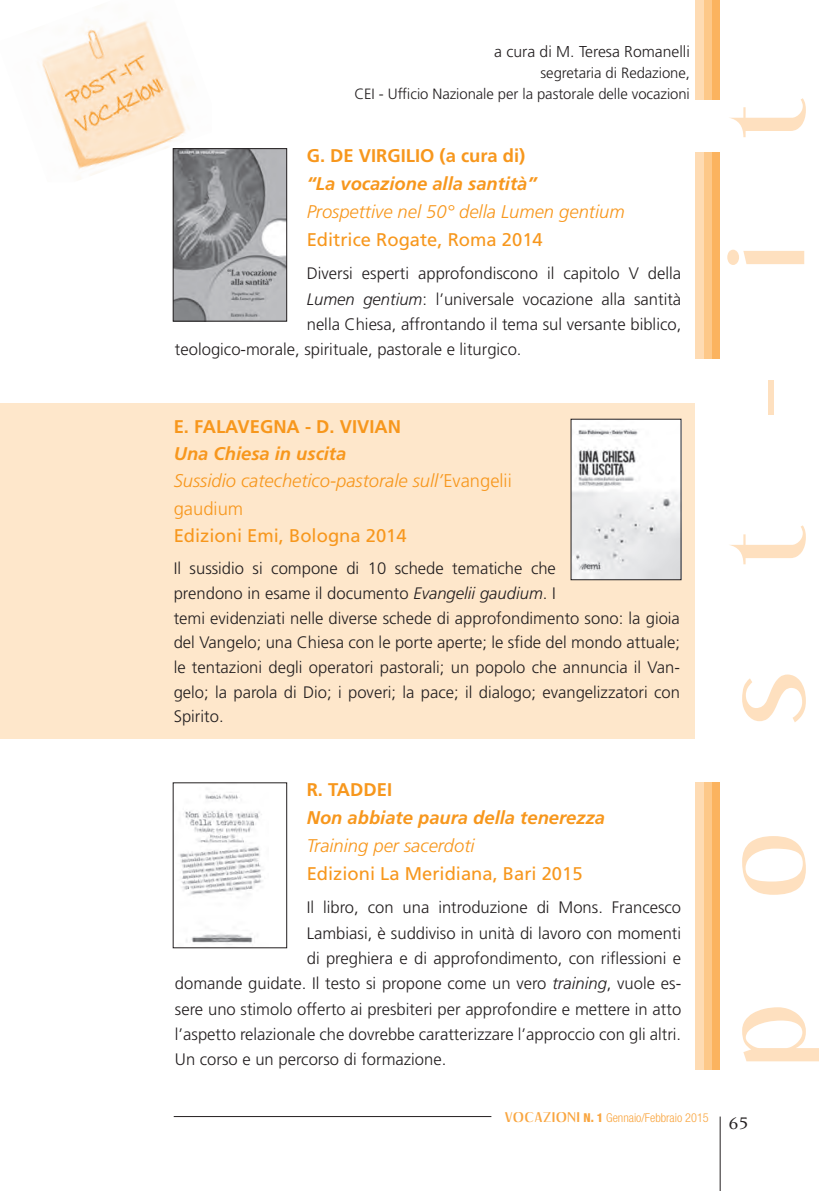
<style>
.page{position:relative;width:819px;height:1191px;background:#fff}
.page>*{position:absolute;margin:0;border:0;box-sizing:border-box;transform-origin:0 0}
.t1{font:90.48px "Dream Orphans";letter-spacing:.905em;color:#fee0bf;scale:1.32 1}
.t2{font:italic 300 18.38px/27.3px "Frutiger LT Std";color:#f7971d}
.t3{font:18.38px "Frutiger LT Std";color:#f7971d}
.t4{font:italic 700 18.38px "Frutiger LT Std";color:#f7971d}
.t5{font:700 18.38px "Frutiger LT Std";color:#f7971d}
.t6{font:18.38px "Meridien LT Std";color:#231f20}
.t7{font:300 16.62px/24.7px "Frutiger LT Std";color:#231f20}
.t8{font:300 15.75px "Frutiger LT Std";color:#231f20}
.t9{font:300 14.88px/21px "Frutiger LT Std";letter-spacing:-.005em;color:#231f20;text-align:right}
.t10{font:300 condensed 12.25px "Helvetica Neue LT Std";color:#f9a53f}
.s1{font-style:italic}
.s2{font-weight:700}
.s3{font-style:normal}
.s4{font-family:"Dream Orphans";font-weight:400;font-stretch:normal;font-size:11.72px}
.s5{font-weight:800}
</style>
<div class="page">
<img style="left:42px;top:21px;width:147px;height:161px">
<div style="left:711px;top:152px;width:8px;height:207px;background:#fbb35f"></div>
<div style="left:703px;top:152px;width:8px;height:207px;background:#fdc889"></div>
<div style="left:694px;top:152px;width:9px;height:207px;background:#fedbb3"></div>
<div style="left:711px;top:782px;width:8px;height:287px;background:#fbb35f"></div>
<div style="left:703px;top:782px;width:8px;height:287px;background:#fdc889"></div>
<div style="left:694px;top:782px;width:9px;height:287px;background:#fedbb3"></div>
<div style="left:711px;top:0;width:8px;height:99px;background:#fbb35f"></div>
<div style="left:703px;top:0;width:8px;height:99px;background:#fdc889"></div>
<div style="left:694px;top:0;width:9px;height:99px;background:#fedbb3"></div>
<hr style="left:719px;top:1116px;width:1px;height:75px;background:#231f20">
<div style="left:0;top:403px;width:694px;height:336px;background:#fee7cb"></div>
<hr style="left:174px;top:1116px;width:317px;height:1px;background:#231f20">
<img style="left:175px;top:150px;width:110px;height:169px">
<div style="left:173px;top:148px;width:114px;height:173px;border:1px solid #231f20"></div>
<img style="left:178px;top:792px;width:85px;height:153px">
<div style="left:173px;top:782px;width:114px;height:166px;border:1px solid #231f20"></div>
<img style="left:572px;top:421px;width:107px;height:157px">
<p class="t8" style="left:494px;top:43px;width:197px">a cura di M. Teresa Romanelli</p>
<p class="t9" style="left:354px;top:63px;width:337px">segretaria di Redazione,<br>CEI - Ufficio Nazionale per la pastorale delle vocazioni</p>
<p class="t5" style="left:307px;top:145px;width:220px">G. DE VIRGILIO (A CURA DI)</p>
<p class="t4" style="left:307px;top:173px;width:231px">“La vocazione alla santità”</p>
<p class="t2" style="left:307px;top:198px;width:319px">Prospettive nel 50° della Lumen gentium</p>
<p class="t3" style="left:307px;top:229px;width:237px">Editrice Rogate, Roma 2014</p>
<p class="t7" style="left:307px;top:261px;width:376px">Diversi esperti approfondiscono il capitolo V della</p>
<p class="t7" style="left:307px;top:287px;width:376px"><span class="s1">Lumen gentium</span>: l’universale vocazione alla santità</p>
<p class="t7" style="left:307px;top:312px;width:376px">nella Chiesa, affrontando il tema sul versante biblico,</p>
<p class="t7" style="left:175px;top:337px;width:348px">teologico-morale, spirituale, pastorale e liturgico.</p>
<p class="t5" style="left:174px;top:415px;width:229px">E. FALAVEGNA - D. VIVIAN</p>
<p class="t2" style="left:174px;top:440px;width:339px"><span class="s2">Una Chiesa in uscita<br></span>Sussidio catechetico-pastorale sull’<span class="s3">Evangelii gaudium</span></p>
<p class="t3" style="left:174px;top:525px;width:234px">Edizioni Emi, Bologna 2014</p>
<p class="t7" style="left:174px;top:556px;width:508px">Il sussidio si compone di 10 schede tematiche che<br>prendono in esame il documento <span class="s1">Evangelii gaudium</span>. I<br>temi evidenziati nelle diverse schede di approfondimento sono: la gioia del Vangelo; una Chiesa con le porte aperte; le sfide del mondo attuale; le tentazioni degli operatori pastorali; un popolo che annuncia il Van&shy;gelo; la parola di Dio; i poveri; la pace; il dialogo; evangelizzatori con Spirito.</p>
<p class="t5" style="left:307px;top:779px;width:87px">R. TADDEI</p>
<p class="t4" style="left:307px;top:807px;width:300px">Non abbiate paura della tenerezza</p>
<p class="t2" style="left:307px;top:832px;width:169px">Training per sacerdoti</p>
<p class="t3" style="left:307px;top:863px;width:277px">Edizioni La Meridiana, Bari 2015</p>
<p class="t7" style="left:307px;top:895px;width:376px">Il libro, con una introduzione di Mons. Francesco</p>
<p class="t7" style="left:307px;top:920px;width:376px">Lambiasi, è suddiviso in unità di lavoro con momenti</p>
<p class="t7" style="left:307px;top:946px;width:376px">di preghiera e di approfondimento, con riflessioni e</p>
<p class="t7" style="left:175px;top:971px;width:507px">domande guidate. Il testo si propone come un vero <span class="s1">training</span>, vuole es-</p>
<p class="t7" style="left:175px;top:996px;width:508px">sere uno stimolo offerto ai presbiteri per approfondire e mettere in atto</p>
<p class="t7" style="left:175px;top:1022px;width:507px">l’aspetto relazionale che dovrebbe caratterizzare l’approccio con gli altri.</p>
<p class="t7" style="left:175px;top:1047px;width:273px">Un corso e un percorso di formazione.</p>
<p class="t10" style="left:505px;top:1110px;width:205px"><span class="s4">VOCAZIONI</span> <span class="s5">N. 1</span> Gennaio/Febbraio 2015</p>
<h1 class="t1" style="left:711px;top:1065px;width:734px;rotate:-90deg">POST-IT</h1>
<p class="t6" style="left:728px;top:1113px;width:22px">65</p>
</div>
